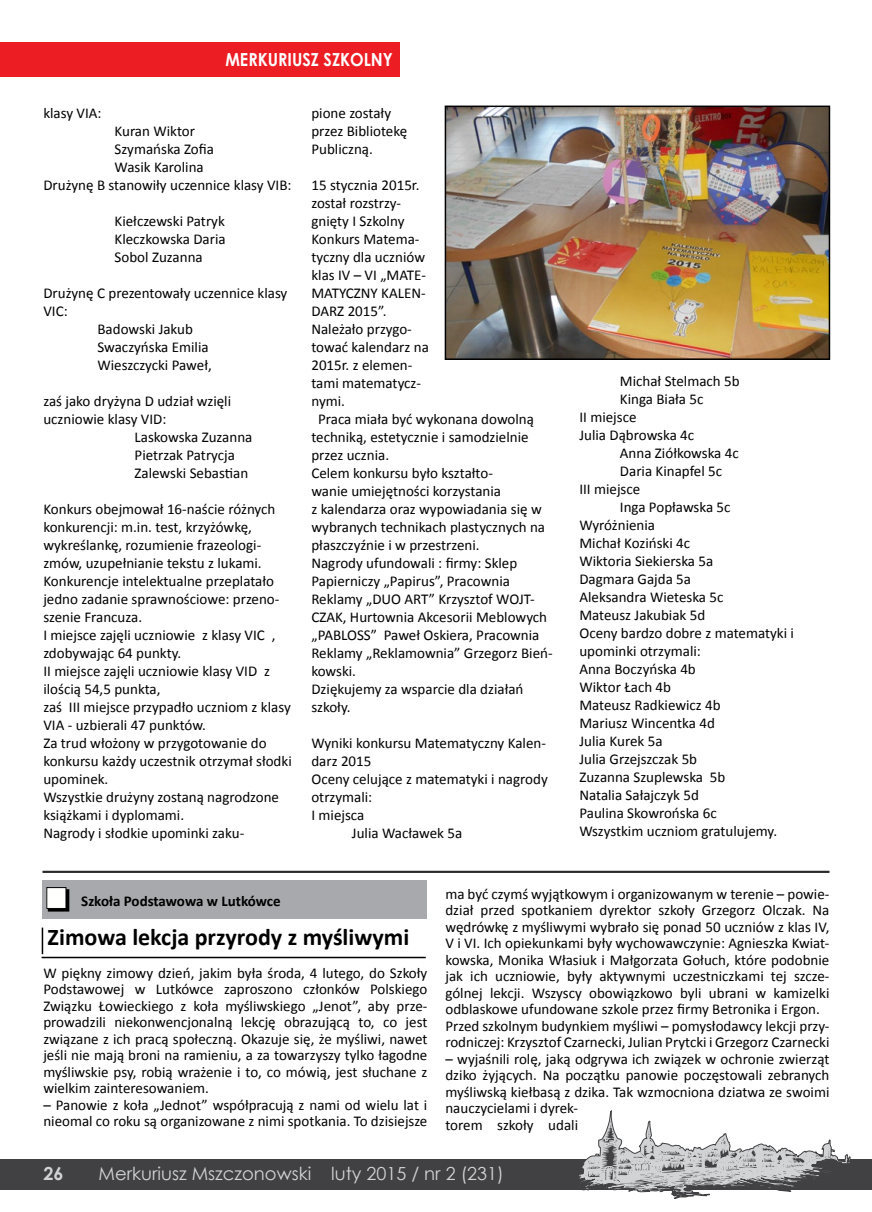
<style>
.page{position:relative;width:872px;height:1212px;background:#fff}
.page>*{position:absolute;margin:0;border:0;box-sizing:border-box;transform-origin:0 0}
.t1{font:700 24px "Calibri";color:#000}
.t2{font:18px "Century Gothic";color:#d1d3d4}
.t3{font:700 18px "Century Gothic";color:#fff;scale:.9 1}
.t4{font:700 18px "Century Gothic";color:#d1d3d4}
.t5{font:15px/18px "Calibri";color:#000}
.t6{font:700 15px "Calibri";color:#000}
</style>
<div class="page">
<div style="left:0;top:1159px;width:872px;height:30px;background:#414042"></div>
<svg style="left:578px;top:1110px;width:272px;height:88px"></svg>
<img style="left:448px;top:109px;width:379px;height:248px">
<div style="left:445px;top:106px;width:385px;height:254px;border:2px solid #000"></div>
<hr style="left:43px;top:871px;width:786px;height:1px;background:#000">
<hr style="left:43px;top:872px;width:786px;height:1px;background:#000">
<div style="left:43px;top:880px;width:384px;height:39px;background:#a7a9ac"></div>
<div style="left:48px;top:889px;width:21px;height:22px;border:2px solid #000"></div>
<div style="left:47px;top:887px;width:19px;height:21px;background:#fffffe"></div>
<div style="left:46px;top:887px;width:20px;height:22px;border:1px solid #000"></div>
<svg style="left:42px;top:927px;width:1px;height:27px"></svg>
<hr style="left:42px;top:957px;width:384px;height:1px;background:#000">
<div style="left:0;top:43px;width:400px;height:34px;background:#ed1d24"></div>
<p class="t3" style="left:255px;top:46px;width:154px">WIEŚCI Z RATUSZA</p>
<p class="t3" style="left:225px;top:46px;width:188px">MERKURIUSZ SZKOLNY</p>
<p class="t3" style="left:302px;top:46px;width:102px">W NUMERZE</p>
<p class="t5" style="left:43px;top:104px;width:60px">klasy VIA:</p>
<p class="t5" style="left:115px;top:122px;width:82px">Kuran Wiktor</p>
<p class="t5" style="left:115px;top:140px;width:101px">Szymańska Zofia</p>
<p class="t5" style="left:115px;top:158px;width:91px">Wasik Karolina</p>
<p class="t5" style="left:43px;top:176px;width:250px">Drużynę B stanowiły uczennice klasy VIB:</p>
<p class="t5" style="left:115px;top:212px;width:113px;text-align:justify">Kiełczewski Patryk Kleczkowska Daria Sobol Zuzanna</p>
<p class="t5" style="left:43px;top:284px;width:245px">Drużynę C prezentowały uczennice klasy</p>
<p class="t5" style="left:43px;top:302px;width:26px">VIC:</p>
<p class="t5" style="left:97px;top:320px;width:97px">Badowski Jakub</p>
<p class="t5" style="left:97px;top:338px;width:113px">Swaczyńska Emilia</p>
<p class="t5" style="left:97px;top:356px;width:116px">Wieszczycki Paweł,</p>
<p class="t5" style="left:43px;top:392px;width:189px">zaś jako dryżyna D udział wzięli</p>
<p class="t5" style="left:43px;top:410px;width:125px">uczniowie klasy VID:</p>
<p class="t5" style="left:135px;top:428px;width:119px">Laskowska Zuzanna</p>
<p class="t5" style="left:135px;top:446px;width:102px">Pietrzak Patrycja</p>
<p class="t5" style="left:135px;top:464px;width:115px">Zalewski Sebastian</p>
<p class="t5" style="left:43px;top:500px;width:250px">Konkurs obejmował 16-naście różnych konkurencji: m.in. test, krzyżówkę, wykreślankę, rozumienie frazeologi&shy;zmów, uzupełnianie tekstu z lukami.<br>Konkurencje intelektualne przeplatało jedno zadanie sprawnościowe: przeno&shy;szenie Francuza.<br>I miejsce zajęli uczniowie z klasy VIC , zdobywając 64 punkty.<br>II miejsce zajęli uczniowie klasy VID z ilością 54,5 punkta,<br>zaś III miejsce przypadło uczniom z klasy<br>VIA - uzbierali 47 punktów.<br>Za trud włożony w przygotowanie do konkursu każdy uczestnik otrzymał słodki upominek.<br>Wszystkie drużyny zostaną nagrodzone książkami i dyplomami.<br>Nagrody i słodkie upominki zaku-</p>
<p class="t5" style="left:311px;top:104px;width:97px">pione zostały przez Bibliotekę<br>Publiczną.</p>
<p class="t5" style="left:311px;top:176px;width:109px">15 stycznia 2015r.</p>
<p class="t5" style="left:311px;top:194px;width:91px">został rozstrzy-</p>
<p class="t5" style="left:311px;top:212px;width:95px">gnięty I Szkolny</p>
<p class="t5" style="left:311px;top:230px;width:110px">Konkurs Matema-</p>
<p class="t5" style="left:311px;top:248px;width:115px">tyczny dla uczniów</p>
<p class="t5" style="left:311px;top:266px;width:116px">klas IV – VI „MATE-</p>
<p class="t5" style="left:311px;top:284px;width:116px">MATYCZNY KALEN-</p>
<p class="t5" style="left:311px;top:302px;width:77px">DARZ 2015”.</p>
<p class="t5" style="left:311px;top:320px;width:102px">Należało przygo-</p>
<p class="t5" style="left:311px;top:338px;width:119px">tować kalendarz na</p>
<p class="t5" style="left:311px;top:356px;width:102px">2015r. z elemen-</p>
<p class="t5" style="left:311px;top:374px;width:111px">tami matematycz-</p>
<p class="t5" style="left:311px;top:392px;width:35px">nymi.</p>
<p class="t5" style="left:318px;top:410px;width:217px">Praca miała być wykonana dowolną</p>
<p class="t5" style="left:311px;top:428px;width:219px">techniką, estetycznie i samodzielnie</p>
<p class="t5" style="left:311px;top:446px;width:79px">przez ucznia.</p>
<p class="t5" style="left:311px;top:464px;width:183px">Celem konkursu było kształto-</p>
<p class="t5" style="left:311px;top:482px;width:191px">wanie umiejętności korzystania</p>
<p class="t5" style="left:311px;top:500px;width:232px">z kalendarza oraz wypowiadania się w</p>
<p class="t5" style="left:311px;top:518px;width:235px">wybranych technikach plastycznych na</p>
<p class="t5" style="left:311px;top:536px;width:170px">płaszczyźnie i w przestrzeni.</p>
<p class="t5" style="left:311px;top:554px;width:207px">Nagrody ufundowali : firmy: Sklep</p>
<p class="t5" style="left:311px;top:572px;width:200px">Papierniczy „Papirus”, Pracownia</p>
<p class="t5" style="left:311px;top:590px;width:225px">Reklamy „DUO ART” Krzysztof WOJT-</p>
<p class="t5" style="left:311px;top:608px;width:237px">CZAK, Hurtownia Akcesorii Meblowych</p>
<p class="t5" style="left:311px;top:626px;width:229px">„PABLOSS” Paweł Oskiera, Pracownia</p>
<p class="t5" style="left:311px;top:644px;width:243px">Reklamy „Reklamownia” Grzegorz Bień-</p>
<p class="t5" style="left:311px;top:662px;width:46px">kowski.</p>
<p class="t5" style="left:311px;top:680px;width:214px">Dziękujemy za wsparcie dla działań</p>
<p class="t5" style="left:311px;top:698px;width:41px">szkoły.</p>
<p class="t5" style="left:311px;top:734px;width:236px">Wyniki konkursu Matematyczny Kalen-</p>
<p class="t5" style="left:311px;top:752px;width:62px">darz 2015</p>
<p class="t5" style="left:311px;top:770px;width:238px">Oceny celujące z matematyki i nagrody</p>
<p class="t5" style="left:311px;top:788px;width:62px">otrzymali:</p>
<p class="t5" style="left:311px;top:806px;width:54px">I miejsca</p>
<p class="t5" style="left:352px;top:824px;width:112px">Julia Wacławek 5a</p>
<p class="t5" style="left:620px;top:372px;width:121px">Michał Stelmach 5b</p>
<p class="t5" style="left:620px;top:390px;width:85px">Kinga Biała 5c</p>
<p class="t5" style="left:579px;top:408px;width:59px">II miejsce</p>
<p class="t5" style="left:579px;top:426px;width:116px">Julia Dąbrowska 4c</p>
<p class="t5" style="left:620px;top:444px;width:120px">Anna Ziółkowska 4c</p>
<p class="t5" style="left:620px;top:462px;width:104px">Daria Kinapfel 5c</p>
<p class="t5" style="left:579px;top:480px;width:62px">III miejsce</p>
<p class="t5" style="left:620px;top:498px;width:112px">Inga Popławska 5c</p>
<p class="t5" style="left:579px;top:516px;width:77px">Wyróżnienia</p>
<p class="t5" style="left:579px;top:534px;width:112px">Michał Koziński 4c</p>
<p class="t5" style="left:579px;top:552px;width:135px">Wiktoria Siekierska 5a</p>
<p class="t5" style="left:579px;top:570px;width:113px">Dagmara Gajda 5a</p>
<p class="t5" style="left:579px;top:588px;width:146px">Aleksandra Wieteska 5c</p>
<p class="t5" style="left:579px;top:606px;width:127px">Mateusz Jakubiak 5d</p>
<p class="t5" style="left:579px;top:624px;width:216px">Oceny bardzo dobre z matematyki i</p>
<p class="t5" style="left:579px;top:642px;width:123px">upominki otrzymali:</p>
<p class="t5" style="left:579px;top:660px;width:118px">Anna Boczyńska 4b</p>
<p class="t5" style="left:579px;top:678px;width:93px">Wiktor Łach 4b</p>
<p class="t5" style="left:579px;top:696px;width:143px">Mateusz Radkiewicz 4b</p>
<p class="t5" style="left:579px;top:714px;width:137px">Mariusz Wincentka 4d</p>
<p class="t5" style="left:579px;top:732px;width:85px">Julia Kurek 5a</p>
<p class="t5" style="left:579px;top:750px;width:119px">Julia Grzejszczak 5b</p>
<p class="t5" style="left:579px;top:768px;width:147px">Zuzanna Szuplewska 5b</p>
<p class="t5" style="left:579px;top:786px;width:121px">Natalia Sałajczyk 5d</p>
<p class="t5" style="left:579px;top:804px;width:139px">Paulina Skowrońska 6c</p>
<p class="t5" style="left:579px;top:822px;width:199px">Wszystkim uczniom gratulujemy.</p>
<p class="t6" style="left:81px;top:891px;width:201px">Szkoła Podstawowa w Lutkówce</p>
<h1 class="t1" style="left:48px;top:922px;width:363px">Zimowa lekcja przyrody z myśliwymi</h1>
<p class="t5" style="left:43px;top:964px;width:385px;line-height:16.5px;text-align:justify">W piękny zimowy dzień, jakim była środa, 4 lutego, do Szkoły Podstawowej w Lutkówce zaproszono członków Polskiego Związku Łowieckiego z koła myśliwskiego „Jenot”, aby prze&shy;prowadzili niekonwencjonalną lekcję obrazującą to, co jest związane z ich pracą społeczną. Okazuje się, że myśliwi, nawet jeśli nie mają broni na ramieniu, a za towarzyszy tylko łagodne myśliwskie psy, robią wrażenie i to, co mówią, jest słuchane z wielkim zainteresowaniem.</p>
<p class="t5" style="left:43px;top:1096px;width:385px;line-height:16.5px">– Panowie z koła „Jednot” współpracują z nami od wielu lat i nieomal co roku są organizowane z nimi spotkania. To dzisiejsze</p>
<p class="t5" style="left:445px;top:886px;width:385px;line-height:16.5px">ma być czymś wyjątkowym i organizowanym w terenie – powie&shy;dział przed spotkaniem dyrektor szkoły Grzegorz Olczak. Na wędrówkę z myśliwymi wybrało się ponad 50 uczniów z klas IV, V i VI. Ich opiekunkami były wychowawczynie: Agnieszka Kwiat&shy;kowska, Monika Własiuk i Małgorzata Gołuch, które podobnie jak ich uczniowie, były aktywnymi uczestniczkami tej szcze&shy;gólnej lekcji. Wszyscy obowiązkowo byli ubrani w kamizelki odblaskowe ufundowane szkole przez firmy Betronika i Ergon.<br>Przed szkolnym budynkiem myśliwi – pomysłodawcy lekcji przy&shy;rodniczej: Krzysztof Czarnecki, Julian Prytcki i Grzegorz Czarnecki</p>
<p class="t5" style="left:445px;top:1051px;width:385px;line-height:16.5px">– wyjaśnili rolę, jaką odgrywa ich związek w ochronie zwierząt dziko żyjących. Na początku panowie poczęstowali zebranych myśliwską kiełbasą z dzika. Tak wzmocniona dziatwa ze swoimi nauczycielami i dyrek-<br>torem szkoły udali</p>
<p class="t4" style="left:43px;top:1159px;width:22px">26</p>
<p class="t2" style="left:98px;top:1161px;width:407px">Merkuriusz Mszczonowski luty 2015 / nr 2 (231)</p>
</div>
